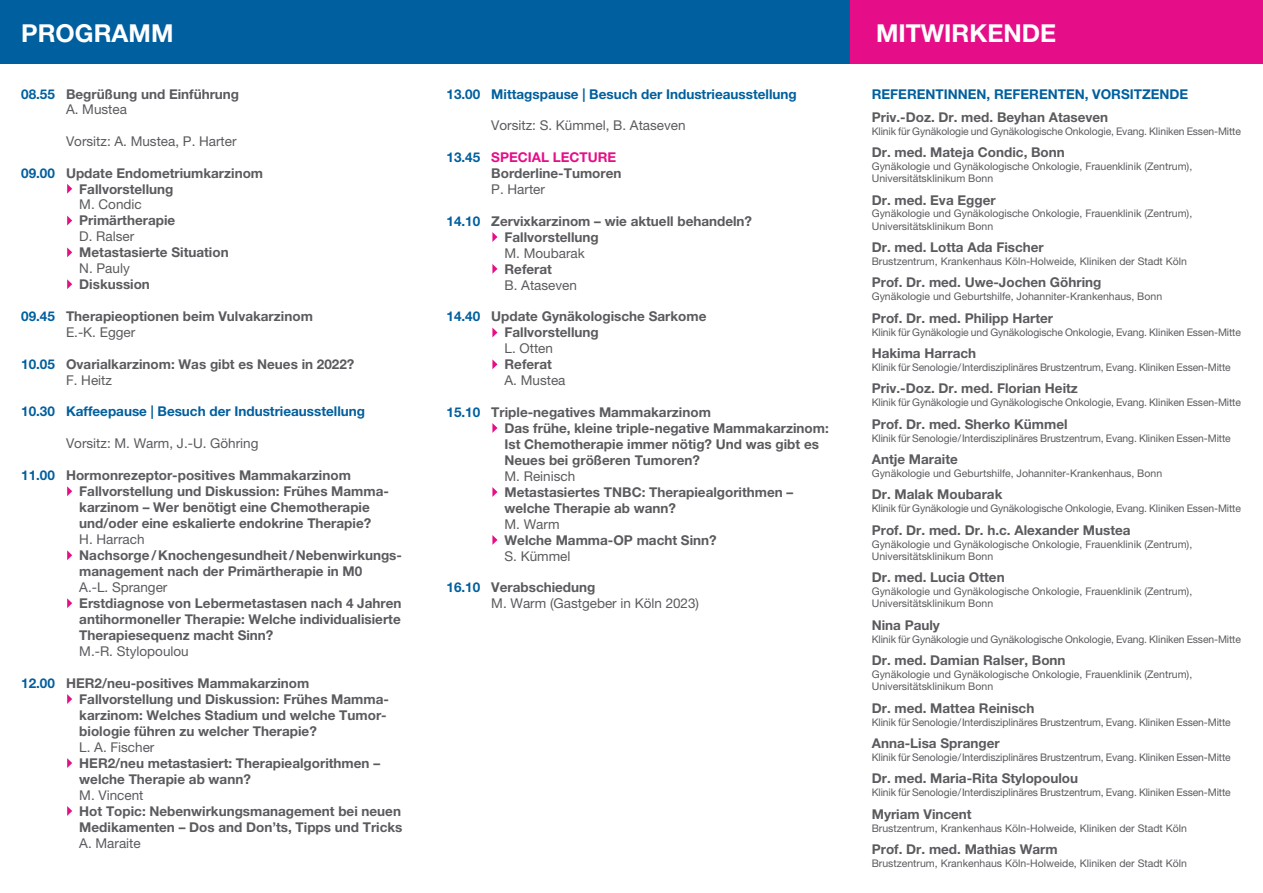
<style>
.page{position:relative;width:1263px;height:893px;background:#fff}
.page>*{position:absolute;margin:0;border:0;box-sizing:border-box;transform-origin:0 0}
.t1{font:700 24.75px "Helvetica Neue LT Pro";color:#fff}
.t2{font:700 13.5px/16px "Helvetica Neue LT Pro";color:#5b5a5f}
.t3{font:13.5px/15.8px "Helvetica Neue LT Pro";color:#5b5a5f}
.t4{font:700 13.5px "Helvetica Neue LT Pro";color:#005f9e}
.t5{font:10.5px/12.3px "Helvetica Neue LT Pro";letter-spacing:-.01em;color:#5b5a5f}
.s1{color:#005f9e}
.s2{font-weight:400}
.s3{color:#e60e88}
.s4{font-weight:700;color:#005f9e}
.s5{font-weight:700}
</style>
<div class="page">
<div style="left:0;top:0;width:850px;height:64px;background:#005f9e"></div>
<div style="left:850px;top:0;width:413px;height:64px;background:#e60e88"></div>
<svg style="left:67px;top:184px;width:5px;height:10px"></svg>
<svg style="left:67px;top:216px;width:5px;height:9px"></svg>
<svg style="left:67px;top:247px;width:5px;height:10px"></svg>
<svg style="left:67px;top:279px;width:5px;height:10px"></svg>
<svg style="left:67px;top:486px;width:5px;height:10px"></svg>
<svg style="left:67px;top:550px;width:5px;height:10px"></svg>
<svg style="left:67px;top:598px;width:5px;height:10px"></svg>
<svg style="left:67px;top:694px;width:5px;height:10px"></svg>
<svg style="left:67px;top:758px;width:5px;height:10px"></svg>
<svg style="left:67px;top:806px;width:5px;height:10px"></svg>
<svg style="left:492px;top:232px;width:5px;height:10px"></svg>
<svg style="left:492px;top:264px;width:5px;height:10px"></svg>
<svg style="left:492px;top:328px;width:5px;height:9px"></svg>
<svg style="left:492px;top:359px;width:5px;height:10px"></svg>
<svg style="left:492px;top:423px;width:5px;height:10px"></svg>
<svg style="left:492px;top:487px;width:5px;height:10px"></svg>
<svg style="left:492px;top:535px;width:5px;height:10px"></svg>
<h1 class="t1" style="left:21px;top:24px;width:154px">PROGRAMM</h1>
<h1 class="t1" style="left:876px;top:24px;width:182px">MITWIRKENDE</h1>
<p class="t2" style="left:66px;top:88px;width:175px;text-indent:-45px"><span class="s1">08.55</span> Begrüßung und Einführung<br><span class="s2">A. Mustea</span></p>
<p class="t3" style="left:66px;top:135px;width:172px">Vorsitz: A. Mustea, P. Harter</p>
<p class="t2" style="left:79px;top:167px;width:185px;text-indent:-58px"><span class="s1">09.00</span> Update Endometriumkarzinom<br>Fallvorstellung</p>
<p class="t3" style="left:79px;top:199px;width:64px">M. Condic</p>
<p class="t2" style="left:79px;top:215px;width:97px">Primärtherapie</p>
<p class="t3" style="left:79px;top:231px;width:56px">D. Ralser</p>
<p class="t2" style="left:79px;top:246px;width:151px">Metastasierte Situation</p>
<p class="t3" style="left:79px;top:262px;width:52px">N. Pauly</p>
<p class="t2" style="left:79px;top:278px;width:72px">Diskussion</p>
<p class="t2" style="left:66px;top:311px;width:248px;text-indent:-45px"><span class="s1">09.45</span> Therapieoptionen beim Vulvakarzinom<br><span class="s2">E.-K. Egger</span></p>
<p class="t2" style="left:66px;top:358px;width:290px;text-indent:-45px"><span class="s1">10.05</span> Ovarialkarzinom: Was gibt es Neues in 2022?<br><span class="s2">F. Heitz</span></p>
<p class="t4" style="left:21px;top:407px;width:345px">10.30 Kaffeepause | Besuch der Industrieausstellung</p>
<p class="t3" style="left:66px;top:438px;width:194px">Vorsitz: M. Warm, J.-U. Göhring</p>
<p class="t2" style="left:79px;top:469px;width:311px;text-indent:-58px"><span class="s1">11.00</span> Hormonrezeptor-positives Mammakarzinom Fallvorstellung und Diskussion: Frühes Mamma&shy;karzinom – Wer benötigt eine Chemotherapie und/oder eine eskalierte endokrine Therapie?</p>
<p class="t3" style="left:79px;top:533px;width:67px">H. Harrach</p>
<p class="t2" style="left:79px;top:549px;width:324px">Nachsorge/Knochengesundheit/Nebenwirkungs&shy;management nach der Primärtherapie in M0</p>
<p class="t3" style="left:79px;top:581px;width:90px">A.-L. Spranger</p>
<p class="t2" style="left:79px;top:597px;width:324px;text-align:justify">Erstdiagnose von Lebermetastasen nach 4 Jahren antihormoneller Therapie: Welche individualisierte Therapiesequenz macht Sinn?</p>
<p class="t3" style="left:79px;top:645px;width:111px">M.-R. Stylopoulou</p>
<p class="t2" style="left:79px;top:677px;width:311px;text-indent:-58px"><span class="s1">12.00</span> HER2/neu-positives Mammakarzinom Fallvorstellung und Diskussion: Frühes Mamma&shy;karzinom: Welches Stadium und welche Tumor&shy;biologie führen zu welcher Therapie?</p>
<p class="t3" style="left:79px;top:741px;width:77px">L. A. Fischer</p>
<p class="t2" style="left:79px;top:757px;width:302px">HER2/neu metastasiert: Therapiealgorithmen – welche Therapie ab wann?</p>
<p class="t3" style="left:79px;top:789px;width:66px">M. Vincent</p>
<p class="t2" style="left:79px;top:805px;width:325px">Hot Topic: Nebenwirkungsmanagement bei neuen<br>Medikamenten – Dos and Don’ts, Tipps und Tricks</p>
<p class="t3" style="left:79px;top:837px;width:63px">A. Maraite</p>
<p class="t4" style="left:446px;top:89px;width:352px">13.00 Mittagspause | Besuch der Industrieausstellung</p>
<p class="t3" style="left:491px;top:120px;width:196px">Vorsitz: S. Kümmel, B. Ataseven</p>
<p class="t2" style="left:491px;top:151px;width:132px;text-indent:-45px"><span class="s1">13.45</span> <span class="s3">SPECIAL LECTURE<br></span>Borderline-Tumoren</p>
<p class="t3" style="left:491px;top:183px;width:55px">P. Harter</p>
<p class="t2" style="left:504px;top:215px;width:249px;text-indent:-58px"><span class="s1">14.10</span> Zervixkarzinom – wie aktuell behandeln?<br>Fallvorstellung</p>
<p class="t3" style="left:504px;top:247px;width:82px">M. Moubarak</p>
<p class="t2" style="left:504px;top:263px;width:49px">Referat</p>
<p class="t3" style="left:504px;top:279px;width:74px">B. Ataseven</p>
<p class="t2" style="left:504px;top:310px;width:203px;text-indent:-58px"><span class="s1">14.40</span> Update Gynäkologische Sarkome<br>Fallvorstellung</p>
<p class="t3" style="left:504px;top:342px;width:50px">L. Otten</p>
<p class="t2" style="left:504px;top:358px;width:49px">Referat</p>
<p class="t3" style="left:504px;top:374px;width:62px">A. Mustea</p>
<p class="t2" style="left:504px;top:406px;width:326px;text-indent:-58px"><span class="s1">15.10</span> Triple-negatives Mammakarzinom<br>Das frühe, kleine triple-negative Mammakarzinom:<br>Ist Chemotherapie immer nötig? Und was gibt es Neues bei größeren Tumoren?</p>
<p class="t3" style="left:504px;top:470px;width:72px">M. Reinisch</p>
<p class="t2" style="left:504px;top:486px;width:290px">Metastasiertes TNBC: Therapiealgorithmen – welche Therapie ab wann?</p>
<p class="t3" style="left:504px;top:518px;width:57px">M. Warm</p>
<p class="t2" style="left:504px;top:534px;width:214px">Welche Mamma-OP macht Sinn?</p>
<p class="t3" style="left:504px;top:550px;width:67px">S. Kümmel</p>
<p class="t3" style="left:491px;top:582px;width:209px;text-indent:-45px"><span class="s4">16.10</span> <span class="s5">Verabschiedung<br></span>M. Warm (Gastgeber in Köln 2023)</p>
<p class="t4" style="left:872px;top:89px;width:318px">REFERENTINNEN, REFERENTEN, VORSITZENDE</p>
<p class="t2" style="left:872px;top:111px;width:238px">Priv.-Doz. Dr. med. Beyhan Ataseven</p>
<p class="t5" style="left:872px;top:126px;width:371px">Klinik für Gynäkologie und Gynäkologische Onkologie, Evang. Kliniken Essen-Mitte</p>
<p class="t2" style="left:872px;top:146px;width:195px">Dr. med. Mateja Condic, Bonn</p>
<p class="t5" style="left:872px;top:161px;width:322px">Gynäkologie und Gynäkologische Onkologie, Frauenklinik (Zentrum),<br>Universitätsklinikum Bonn</p>
<p class="t2" style="left:872px;top:194px;width:125px">Dr. med. Eva Egger</p>
<p class="t5" style="left:872px;top:209px;width:322px">Gynäkologie und Gynäkologische Onkologie, Frauenklinik (Zentrum),<br>Universitätsklinikum Bonn</p>
<p class="t2" style="left:872px;top:241px;width:174px">Dr. med. Lotta Ada Fischer</p>
<p class="t5" style="left:872px;top:257px;width:317px">Brustzentrum, Krankenhaus Köln-Holweide, Kliniken der Stadt Köln</p>
<p class="t2" style="left:872px;top:276px;width:231px">Prof. Dr. med. Uwe-Jochen Göhring</p>
<p class="t5" style="left:872px;top:292px;width:292px">Gynäkologie und Geburtshilfe, Johanniter-Krankenhaus, Bonn</p>
<p class="t2" style="left:872px;top:312px;width:183px">Prof. Dr. med. Philipp Harter</p>
<p class="t5" style="left:872px;top:327px;width:371px">Klinik für Gynäkologie und Gynäkologische Onkologie, Evang. Kliniken Essen-Mitte</p>
<p class="t2" style="left:872px;top:347px;width:106px">Hakima Harrach</p>
<p class="t5" style="left:872px;top:363px;width:360px">Klinik für Senologie/Interdisziplinäres Brustzentrum, Evang. Kliniken Essen-Mitte</p>
<p class="t2" style="left:872px;top:382px;width:208px">Priv.-Doz. Dr. med. Florian Heitz</p>
<p class="t5" style="left:872px;top:398px;width:371px">Klinik für Gynäkologie und Gynäkologische Onkologie, Evang. Kliniken Essen-Mitte</p>
<p class="t2" style="left:872px;top:418px;width:197px">Prof. Dr. med. Sherko Kümmel</p>
<p class="t5" style="left:872px;top:433px;width:360px">Klinik für Senologie/Interdisziplinäres Brustzentrum, Evang. Kliniken Essen-Mitte</p>
<p class="t2" style="left:872px;top:453px;width:88px">Antje Maraite</p>
<p class="t5" style="left:872px;top:469px;width:292px">Gynäkologie und Geburtshilfe, Johanniter-Krankenhaus, Bonn</p>
<p class="t2" style="left:872px;top:488px;width:132px">Dr. Malak Moubarak</p>
<p class="t5" style="left:872px;top:504px;width:371px">Klinik für Gynäkologie und Gynäkologische Onkologie, Evang. Kliniken Essen-Mitte</p>
<p class="t2" style="left:872px;top:524px;width:260px">Prof. Dr. med. Dr. h.c. Alexander Mustea</p>
<p class="t5" style="left:872px;top:539px;width:322px">Gynäkologie und Gynäkologische Onkologie, Frauenklinik (Zentrum),<br>Universitätsklinikum Bonn</p>
<p class="t2" style="left:872px;top:571px;width:134px">Dr. med. Lucia Otten</p>
<p class="t5" style="left:872px;top:587px;width:322px">Gynäkologie und Gynäkologische Onkologie, Frauenklinik (Zentrum),<br>Universitätsklinikum Bonn</p>
<p class="t2" style="left:872px;top:619px;width:70px">Nina Pauly</p>
<p class="t5" style="left:872px;top:634px;width:371px">Klinik für Gynäkologie und Gynäkologische Onkologie, Evang. Kliniken Essen-Mitte</p>
<p class="t2" style="left:872px;top:654px;width:195px">Dr. med. Damian Ralser, Bonn</p>
<p class="t5" style="left:872px;top:670px;width:322px">Gynäkologie und Gynäkologische Onkologie, Frauenklinik (Zentrum),<br>Universitätsklinikum Bonn</p>
<p class="t2" style="left:872px;top:702px;width:164px">Dr. med. Mattea Reinisch</p>
<p class="t5" style="left:872px;top:717px;width:360px">Klinik für Senologie/Interdisziplinäres Brustzentrum, Evang. Kliniken Essen-Mitte</p>
<p class="t2" style="left:872px;top:737px;width:129px">Anna-Lisa Spranger</p>
<p class="t5" style="left:872px;top:752px;width:360px">Klinik für Senologie/Interdisziplinäres Brustzentrum, Evang. Kliniken Essen-Mitte</p>
<p class="t2" style="left:872px;top:772px;width:208px">Dr. med. Maria-Rita Stylopoulou</p>
<p class="t5" style="left:872px;top:788px;width:360px">Klinik für Senologie/Interdisziplinäres Brustzentrum, Evang. Kliniken Essen-Mitte</p>
<p class="t2" style="left:872px;top:808px;width:101px">Myriam Vincent</p>
<p class="t5" style="left:872px;top:823px;width:317px">Brustzentrum, Krankenhaus Köln-Holweide, Kliniken der Stadt Köln</p>
<p class="t2" style="left:872px;top:843px;width:187px">Prof. Dr. med. Mathias Warm</p>
<p class="t5" style="left:872px;top:859px;width:317px">Brustzentrum, Krankenhaus Köln-Holweide, Kliniken der Stadt Köln</p>
</div>
